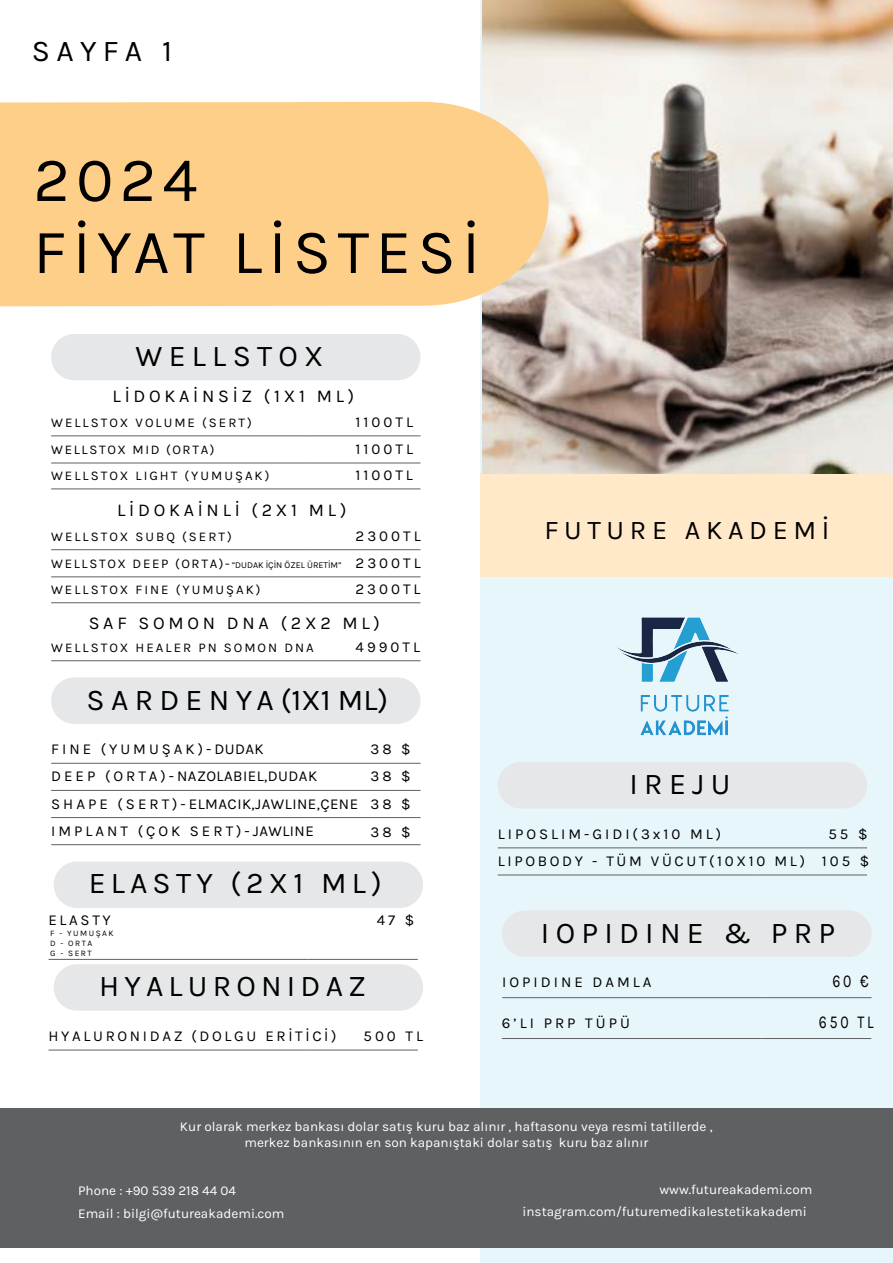
<style>
.page{position:relative;width:893px;height:1263px;background:#fff}
.page>*{position:absolute;margin:0;border:0;box-sizing:border-box;transform-origin:0 0}
.t1{font:63px/72px "Karla";letter-spacing:.105em;color:#000}
.t2{font:30.15px "Karla";letter-spacing:.21em;color:#000}
.t3{font:30.15px "Karla";letter-spacing:.17em;color:#000}
.t4{font:27px "Karla";letter-spacing:.21em;color:#000}
.t5{font:18.15px "Karla";letter-spacing:.2em;color:#000;scale:.77 1}
.t6{font:18px "Karla";letter-spacing:.21em;color:#000}
.t7{font:15.15px "Karla";letter-spacing:.2em;color:#000}
.t8{font:15.15px "Karla";letter-spacing:.03em;color:#000}
.t9{font:15.15px "Karla";letter-spacing:.175em;color:#000}
.t10{font:15.15px "Karla";letter-spacing:.18em;color:#000}
.t11{font:13.5px/22.5px "Karla";color:#fff}
.t12{font:13.2px "Karla";letter-spacing:.15em;color:#000}
.t13{font:13.2px "Karla";letter-spacing:.125em;color:#000}
.t14{font:9px "Karla";color:#000}
.t15{font:8.4px/10.1px "Karla";letter-spacing:.175em;color:#000}
.s1{font-size:13.2px}
.s2{font-size:15.15px}
</style>
<div class="page">
<div style="left:481px;top:0;width:412px;height:1263px;background:#e7f6fa"></div>
<div style="left:0;top:1108px;width:893px;height:139px;background:#5f6062"></div>
<div style="left:480px;top:474px;width:413px;height:103px;background:#ffe9c9"></div>
<img style="left:483px;top:0;width:410px;height:474px">
<div style="left:0;top:102px;width:548px;height:204px;background:#fecf89"></div>
<div style="left:51px;top:677px;width:370px;height:47px;background:#e6e7e8"></div>
<hr style="left:51px;top:763px;width:260px;height:1px;background:#5f6062">
<hr style="left:311px;top:763px;width:110px;height:1px;background:#5f6062">
<hr style="left:51px;top:790px;width:260px;height:1px;background:#5f6062">
<hr style="left:311px;top:790px;width:110px;height:1px;background:#5f6062">
<hr style="left:51px;top:817px;width:260px;height:1px;background:#5f6062">
<hr style="left:311px;top:817px;width:110px;height:1px;background:#5f6062">
<hr style="left:51px;top:844px;width:260px;height:1px;background:#5f6062">
<hr style="left:311px;top:844px;width:110px;height:1px;background:#5f6062">
<div style="left:54px;top:861px;width:369px;height:47px;background:#e6e7e8"></div>
<hr style="left:48px;top:959px;width:260px;height:1px;background:#5f6062">
<hr style="left:308px;top:959px;width:110px;height:1px;background:#5f6062">
<div style="left:54px;top:964px;width:369px;height:47px;background:#e6e7e8"></div>
<hr style="left:48px;top:1050px;width:260px;height:1px;background:#5f6062">
<hr style="left:308px;top:1050px;width:110px;height:1px;background:#5f6062">
<div style="left:498px;top:762px;width:369px;height:46px;background:#e6e7e8"></div>
<hr style="left:498px;top:847px;width:259px;height:1px;background:#5f6062">
<hr style="left:757px;top:847px;width:110px;height:1px;background:#5f6062">
<hr style="left:498px;top:875px;width:259px;height:1px;background:#5f6062">
<hr style="left:757px;top:875px;width:110px;height:1px;background:#5f6062">
<div style="left:51px;top:334px;width:370px;height:46px;background:#e6e7e8"></div>
<hr style="left:51px;top:435px;width:260px;height:1px;background:#5f6062">
<hr style="left:311px;top:435px;width:110px;height:1px;background:#5f6062">
<hr style="left:51px;top:463px;width:260px;height:1px;background:#5f6062">
<hr style="left:311px;top:463px;width:110px;height:1px;background:#5f6062">
<hr style="left:51px;top:488px;width:260px;height:1px;background:#5f6062">
<hr style="left:311px;top:488px;width:109px;height:1px;background:#5f6062">
<hr style="left:51px;top:549px;width:260px;height:1px;background:#5f6062">
<hr style="left:311px;top:549px;width:110px;height:1px;background:#5f6062">
<hr style="left:311px;top:660px;width:110px;height:1px;background:#5f6062">
<hr style="left:51px;top:576px;width:260px;height:1px;background:#5f6062">
<hr style="left:311px;top:576px;width:110px;height:1px;background:#5f6062">
<hr style="left:51px;top:602px;width:260px;height:1px;background:#5f6062">
<hr style="left:311px;top:602px;width:109px;height:1px;background:#5f6062">
<hr style="left:51px;top:660px;width:260px;height:1px;background:#5f6062">
<div style="left:502px;top:910px;width:370px;height:47px;background:#e6e7e8"></div>
<hr style="left:502px;top:997px;width:260px;height:1px;background:#5f6062">
<hr style="left:762px;top:997px;width:110px;height:1px;background:#5f6062">
<hr style="left:502px;top:1038px;width:260px;height:1px;background:#5f6062">
<hr style="left:762px;top:1038px;width:109px;height:1px;background:#5f6062">
<img style="left:617px;top:617px;width:121px;height:119px">
<h2 class="t2" style="left:32px;top:32px;width:141px">SAYFA 1</h2>
<h1 class="t1" style="left:33px;top:142px;width:448px">2024<br>FİYAT LİSTESİ</h1>
<h2 class="t2" style="left:135px;top:337px;width:190px">WELLSTOX</h2>
<h3 class="t6" style="left:113px;top:385px;width:243px">LİDOKAİNSİZ (1X1 ML)</h3>
<p class="t12" style="left:51px;top:414px;width:202px">WELLSTOX VOLUME (SERT)</p>
<p class="t7" style="left:356px;top:412px;width:59px">1100TL</p>
<p class="t13" style="left:51px;top:441px;width:165px">WELLSTOX MID (ORTA)</p>
<p class="t7" style="left:356px;top:439px;width:59px">1100TL</p>
<p class="t12" style="left:51px;top:467px;width:220px">WELLSTOX LIGHT (YUMUŞAK)</p>
<p class="t7" style="left:356px;top:465px;width:59px">1100TL</p>
<h3 class="t6" style="left:117px;top:498px;width:231px">LİDOKAİNLİ (2X1 ML)</h3>
<p class="t12" style="left:51px;top:528px;width:182px">WELLSTOX SUBQ (SERT)</p>
<p class="t7" style="left:356px;top:526px;width:67px">2300TL</p>
<p class="t14" style="left:51px;top:559px;width:371px"><span class="s1">WELLSTOX DEEP (ORTA)-</span>”DUDAK İÇİN ÖZEL ÜRETİM” <span class="s2">2300TL</span></p>
<p class="t12" style="left:51px;top:581px;width:211px">WELLSTOX FINE (YUMUŞAK)</p>
<p class="t7" style="left:356px;top:579px;width:67px">2300TL</p>
<h3 class="t6" style="left:89px;top:611px;width:293px">SAF SOMON DNA (2X2 ML)</h3>
<p class="t12" style="left:51px;top:639px;width:264px">WELLSTOX HEALER PN SOMON DNA</p>
<p class="t7" style="left:356px;top:637px;width:66px">4990TL</p>
<h2 class="t2" style="left:87px;top:680px;width:303px">SARDENYA (1X1 ML)</h2>
<p class="t7" style="left:51px;top:739px;width:214px">FINE (YUMUŞAK)-DUDAK</p>
<p class="t7" style="left:371px;top:739px;width:42px">38 $</p>
<p class="t8" style="left:51px;top:767px;width:267px">D E E P ( O R TA ) - NAZOLABIEL,DUDAK</p>
<p class="t7" style="left:371px;top:767px;width:42px">38 $</p>
<p class="t8" style="left:51px;top:794px;width:308px">S H A P E ( S E R T) - ELMACIK,JAWLINE,ÇENE</p>
<p class="t7" style="left:371px;top:794px;width:42px">38 $</p>
<p class="t7" style="left:51px;top:821px;width:264px">IMPLANT (ÇOK SERT)-JAWLINE</p>
<p class="t7" style="left:370px;top:822px;width:42px">38 $</p>
<h2 class="t3" style="left:89px;top:863px;width:295px">ELASTY (2X1 ML)</h2>
<p class="t7" style="left:48px;top:910px;width:64px">ELASTY</p>
<p class="t15" style="left:50px;top:928px;width:65px">F - YUMUŞAK<br>D - ORTA<br>G - SERT</p>
<h2 class="t3" style="left:99px;top:966px;width:268px">HYALURONIDAZ</h2>
<p class="t7" style="left:377px;top:910px;width:39px">47 $</p>
<p class="t9" style="left:48px;top:1026px;width:289px">HYALURONIDAZ (DOLGU ERİTİCİ)</p>
<p class="t7" style="left:363px;top:1026px;width:61px">500 TL</p>
<h3 class="t4" style="left:544px;top:512px;width:286px">FUTURE AKADEMİ</h3>
<h2 class="t2" style="left:629px;top:765px;width:102px">IREJU</h2>
<p class="t7" style="left:498px;top:824px;width:225px">LIPOSLIM-GIDI(3x10 ML)</p>
<p class="t7" style="left:828px;top:824px;width:41px">55 $</p>
<p class="t10" style="left:498px;top:851px;width:309px">LIPOBODY - TÜM VÜCUT(10X10 ML)</p>
<p class="t7" style="left:822px;top:851px;width:49px">105 $</p>
<h2 class="t2" style="left:541px;top:914px;width:296px">IOPIDINE &amp; PRP</h2>
<p class="t7" style="left:502px;top:972px;width:151px">IOPIDINE DAMLA</p>
<h3 class="t5" style="left:832px;top:969px;width:49px">60 €</h3>
<p class="t7" style="left:502px;top:1013px;width:129px">6’LI PRP TÜPÜ</p>
<h3 class="t5" style="left:819px;top:1010px;width:73px">650 TL</h3>
<p class="t11" style="left:180px;top:1118px;width:534px;line-height:16.2px;text-align:center">Kur olarak merkez bankası dolar satış kuru baz alınır , haftasonu veya resmi tatillerde , merkez bankasının en son kapanıştaki dolar satış kuru baz alınır</p>
<p class="t11" style="left:78px;top:1179px;width:208px">Phone : +90 539 218 44 04<br>Email : bilgi@futureakademi.com</p>
<p class="t11" style="left:522px;top:1178px;width:291px;text-indent:137px">www.futureakademi.com instagram.com/futuremedikalestetikakademi</p>
</div>
